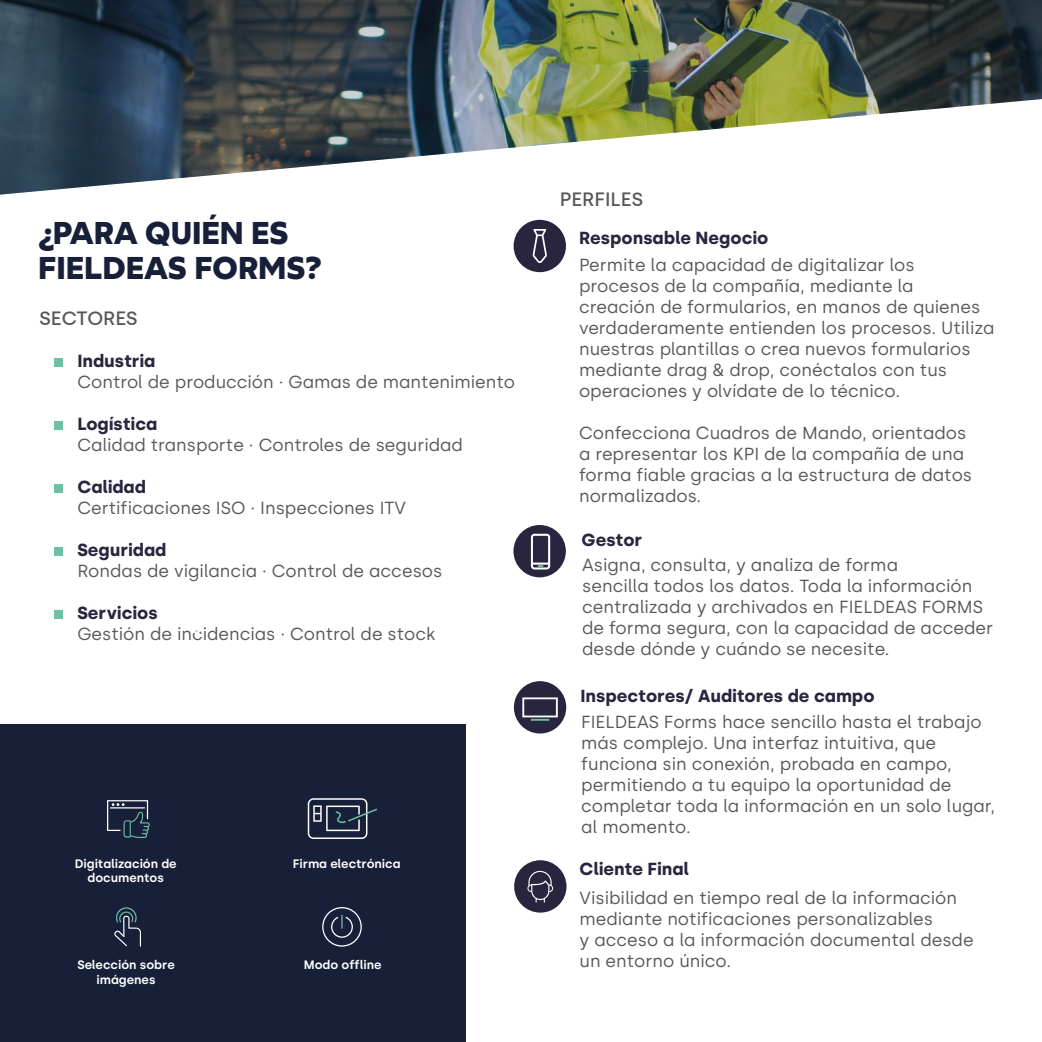
<style>
.page{position:relative;width:1042px;height:1042px;background:#fff}
.page>*{position:absolute;margin:0;border:0;box-sizing:border-box;transform-origin:0 0}
.t1{font:700 31.5px/35px "Wotfard";color:#182039}
.t2{font:500 19.25px "Silka";color:#575756}
.t3{font:17.5px/21px "Silka";color:#585857}
.t4{font:700 17.5px "Silka";color:#2a253f}
.t5{font:600 12.25px/14.7px "Silka";color:#fff;text-align:center}
</style>
<div class="page">
<div style="left:54px;top:358px;width:8px;height:8px;background:#6dc0a6"></div>
<div style="left:54px;top:421px;width:8px;height:8px;background:#6dc0a6"></div>
<div style="left:54px;top:484px;width:8px;height:8px;background:#6dc0a6"></div>
<div style="left:54px;top:547px;width:8px;height:8px;background:#6dc0a6"></div>
<div style="left:54px;top:610px;width:8px;height:8px;background:#6dc0a6"></div>
<div style="left:0;top:724px;width:465px;height:318px;background:#182039"></div>
<div style="left:513px;top:220px;width:53px;height:52px;background:#2a253f;border-radius:50%"></div>
<div style="left:514px;top:681px;width:52px;height:52px;background:#2a253f;border-radius:50%"></div>
<div style="left:514px;top:860px;width:52px;height:52px;background:#2a253f;border-radius:50%"></div>
<div style="left:513px;top:525px;width:53px;height:52px;background:#2a253f;border-radius:50%"></div>
<svg style="left:531px;top:534px;width:19px;height:35px"></svg>
<svg style="left:532px;top:229px;width:15px;height:34px"></svg>
<svg style="left:522px;top:697px;width:36px;height:23px"></svg>
<svg style="left:114px;top:907px;width:27px;height:39px"></svg>
<svg style="left:107px;top:800px;width:43px;height:38px"></svg>
<svg style="left:322px;top:907px;width:40px;height:39px"></svg>
<svg style="left:308px;top:798px;width:69px;height:41px"></svg>
<svg style="left:527px;top:871px;width:26px;height:31px"></svg>
<img style="left:0;top:0;width:1042px;height:195px">
<h1 class="t1" style="left:38px;top:214px;width:285px">¿PARA QUIÉN ES<br>FIELDEAS FORMS?</h1>
<p class="t2" style="left:40px;top:307px;width:100px">SECTORES</p>
<p class="t4" style="left:77px;top:350px;width:80px">Industria</p>
<p class="t3" style="left:77px;top:371px;width:439px">Control de producción · Gamas de mantenimiento</p>
<p class="t4" style="left:77px;top:413px;width:81px">Logística</p>
<p class="t3" style="left:77px;top:434px;width:387px">Calidad transporte · Controles de seguridad</p>
<p class="t4" style="left:77px;top:476px;width:70px">Calidad</p>
<p class="t3" style="left:77px;top:497px;width:330px">Certificaciones ISO · Inspecciones ITV</p>
<p class="t4" style="left:77px;top:539px;width:90px">Seguridad</p>
<p class="t3" style="left:77px;top:560px;width:367px">Rondas de vigilancia · Control de accesos</p>
<p class="t4" style="left:77px;top:602px;width:82px">Servicios</p>
<p class="t3" style="left:77px;top:623px;width:360px">Gestión de incidencias · Control de stock</p>
<p class="t5" style="left:75px;top:856px;width:103px">Digitalización de documentos</p>
<p class="t5" style="left:293px;top:857px;width:109px">Firma electrónica</p>
<p class="t5" style="left:77px;top:957px;width:99px">Selección sobre</p>
<p class="t5" style="left:304px;top:957px;width:79px">Modo offline</p>
<p class="t5" style="left:97px;top:972px;width:61px">imágenes</p>
<p class="t2" style="left:560px;top:188px;width:85px">PERFILES</p>
<p class="t4" style="left:579px;top:228px;width:191px">Responsable Negocio</p>
<p class="t3" style="left:579px;top:255px;width:417px">Permite la capacidad de digitalizar los procesos de la compañía, mediante la<br>creación de formularios, en manos de quienes verdaderamente entienden los procesos. Utiliza nuestras plantillas o crea nuevos formularios mediante drag &amp; drop, conéctalos con tus operaciones y olvídate de lo técnico.</p>
<p class="t3" style="left:579px;top:423px;width:395px">Confecciona Cuadros de Mando, orientados a representar los KPI de la compañía de una forma fiable gracias a la estructura de datos normalizados.</p>
<p class="t4" style="left:581px;top:529px;width:62px">Gestor</p>
<p class="t3" style="left:582px;top:554px;width:412px">Asigna, consulta, y analiza de forma<br>sencilla todos los datos. Toda la información centralizada y archivados en FIELDEAS FORMS de forma segura, con la capacidad de acceder desde dónde y cuándo se necesite.</p>
<p class="t4" style="left:580px;top:685px;width:296px">Inspectores/ Auditores de campo</p>
<p class="t3" style="left:581px;top:711px;width:415px">FIELDEAS Forms hace sencillo hasta el trabajo más complejo. Una interfaz intuitiva, que funciona sin conexión, probada en campo, permitiendo a tu equipo la oportunidad de completar toda la información en un solo lugar, al momento.</p>
<p class="t4" style="left:579px;top:858px;width:111px">Cliente Final</p>
<p class="t3" style="left:579px;top:888px;width:396px">Visibilidad en tiempo real de la información mediante notificaciones personalizables<br>y acceso a la información documental desde un entorno único.</p>
</div>
